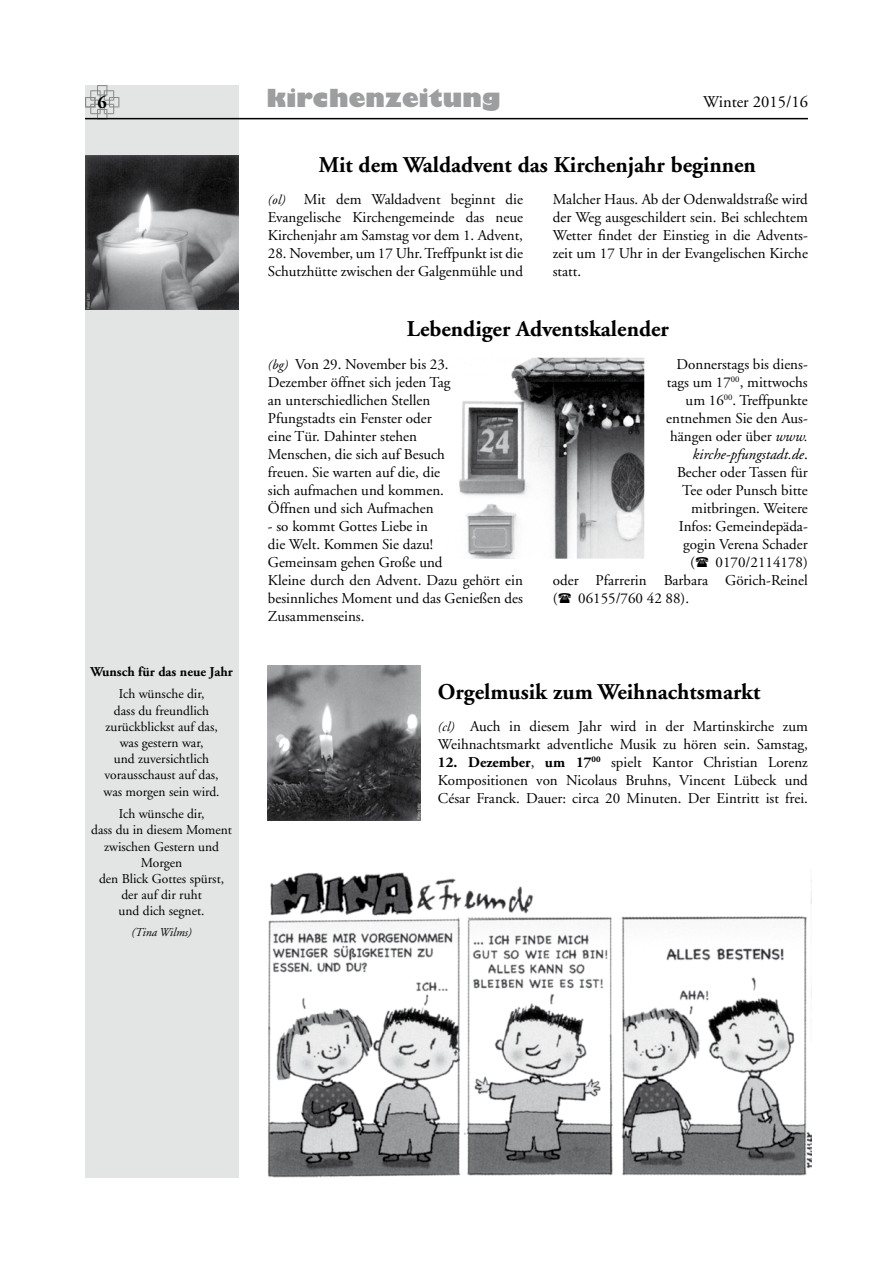
<style>
.page{position:relative;width:893px;height:1263px;background:#fff}
.page>*{position:absolute;margin:0;border:0;box-sizing:border-box;transform-origin:0 0}
.t1{font:800 27.3px "Chantilly UB";letter-spacing:.03em;color:#9c9e9f}
.t2{font:700 22.5px "Adobe Garamond";color:#000}
.t3{font:700 18px "Adobe Garamond";color:#000}
.t4{font:16.5px "Adobe Garamond";color:#000}
.t5{font:15px/18px "Adobe Garamond";color:#000;text-align:justify}
.t6{font:italic 15px "Adobe Garamond";color:#000}
.t7{font:13.5px/16.2px "Adobe Garamond";color:#000;text-align:center}
.t8{font:700 13.5px "Adobe Garamond";color:#000}
.t9{font:italic 12px "Adobe Garamond";color:#000}
.s1{font-style:italic;font-size:13.5px}
.s2{font-style:italic}
.s3{font-style:normal}
.s4{font-weight:700}
</style>
<div class="page">
<div style="left:85px;top:85px;width:153px;height:1093px;background:#e3e4e4"></div>
<hr style="left:85px;top:118px;width:723px;height:1px;background:#000">
<svg style="left:85px;top:85px;width:34px;height:33px"></svg>
<img style="left:85px;top:155px;width:153px;height:154px">
<img style="left:459px;top:358px;width:185px;height:201px">
<img style="left:268px;top:666px;width:153px;height:154px">
<img style="left:268px;top:872px;width:543px;height:306px">
<p class="t3" style="left:98px;top:92px;width:11px">6</p>
<h1 class="t1" style="left:267px;top:82px;width:235px">kirchenzeitung</h1>
<p class="t4" style="left:703px;top:93px;width:106px">Winter 2015/16</p>
<h2 class="t2" style="left:319px;top:152px;width:439px">Mit dem Waldadvent das Kirchenjahr beginnen</h2>
<p class="t5" style="left:553px;top:191px;width:257px">Malcher Haus. Ab der Odenwaldstraße wird der Weg ausgeschildert sein. Bei schlechtem Wetter findet der Einstieg in die Advents&shy;zeit um 17 Uhr in der Evangelischen Kirche statt.</p>
<p class="t5" style="left:268px;top:191px;width:257px"><span class="s1">(ol)</span> Mit dem Waldadvent beginnt die Evangelische Kirchengemeinde das neue Kirchenjahr am Samstag vor dem 1. Advent,</p>
<p class="t5" style="left:268px;top:245px;width:257px">28. November, um 17 Uhr. Treffpunkt ist die<br>Schutzhütte zwischen der Galgenmühle und</p>
<h2 class="t2" style="left:407px;top:316px;width:263px">Lebendiger Adventskalender</h2>
<p class="t8" style="left:90px;top:664px;width:144px">Wunsch für das neue Jahr</p>
<p class="t7" style="left:104px;top:686px;width:118px">Ich wünsche dir,<br>dass du freundlich zurückblickst auf das, was gestern war,<br>und zuversichtlich vorausschaust auf das, was morgen sein wird.</p>
<p class="t7" style="left:91px;top:806px;width:142px">Ich wünsche dir,<br>dass du in diesem Moment zwischen Gestern und<br>Morgen<br>den Blick Gottes spürst, der auf dir ruht<br>und dich segnet.</p>
<p class="t9" style="left:131px;top:926px;width:62px">(Tina Wilms)</p>
<p class="t5" style="left:268px;top:355px;width:184px;text-align:left"><span class="s1">(bg)</span> Von 29. November bis 23.<br>Dezember öffnet sich jeden Tag an unterschiedlichen Stellen<br>Pfungstadts ein Fenster oder eine Tür. Dahinter stehen<br>Menschen, die sich auf Besuch freuen. Sie warten auf die, die sich aufmachen und kommen.<br>Öffnen und sich Aufmachen</p>
<p class="t5" style="left:268px;top:517px;width:257px;text-align:left">- so kommt Gottes Liebe in<br>die Welt. Kommen Sie dazu!<br>Gemeinsam gehen Große und<br>Kleine durch den Advent. Dazu gehört ein besinnliches Moment und das Genießen des<br>Zusammenseins.</p>
<p class="t5" style="left:677px;top:355px;width:133px">Donnerstags bis diens-</p>
<p class="t5" style="left:667px;top:373px;width:143px">tags um 17<sup>00</sup>, mittwochs</p>
<p class="t5" style="left:686px;top:391px;width:124px">um 16<sup>00</sup>. Treffpunkte</p>
<p class="t5" style="left:666px;top:409px;width:143px">entnehmen Sie den Aus-</p>
<p class="t5" style="left:670px;top:427px;width:139px">hängen oder über <span class="s2">www.</span></p>
<p class="t6" style="left:692px;top:446px;width:117px">kirche-pfungstadt.de<span class="s3">.</span></p>
<p class="t5" style="left:677px;top:463px;width:132px">Becher oder Tassen für</p>
<p class="t5" style="left:682px;top:481px;width:127px">Tee oder Punsch bitte</p>
<p class="t5" style="left:691px;top:499px;width:118px">mitbringen. Weitere</p>
<p class="t5" style="left:679px;top:517px;width:131px">Infos: Gemeindepäda-</p>
<p class="t5" style="left:683px;top:535px;width:126px">gogin Verena Schader</p>
<p class="t5" style="left:690px;top:553px;width:6px">(</p>
<p class="t5" style="left:553px;top:553px;width:257px;text-indent:163px">0170/2114178) oder Pfarrerin Barbara Görich-Reinel (</p>
<p class="t5" style="left:578px;top:589px;width:112px">06155/760 42 88).</p>
<h2 class="t2" style="left:438px;top:679px;width:324px">Orgelmusik zum Weihnachtsmarkt</h2>
<p class="t5" style="left:438px;top:718px;width:371px"><span class="s1">(cl)</span> Auch in diesem Jahr wird in der Martinskirche zum<br>Weihnachtsmarkt adventliche Musik zu hören sein. Samstag,</p>
<p class="t5" style="left:438px;top:754px;width:371px"><span class="s4">12. Dezember</span>, <span class="s4">um 17</span><sup>00</sup> spielt Kantor Christian Lorenz Kompositionen von Nicolaus Bruhns, Vincent Lübeck und César Franck. Dauer: circa 20 Minuten. Der Eintritt ist frei.</p>
</div>
